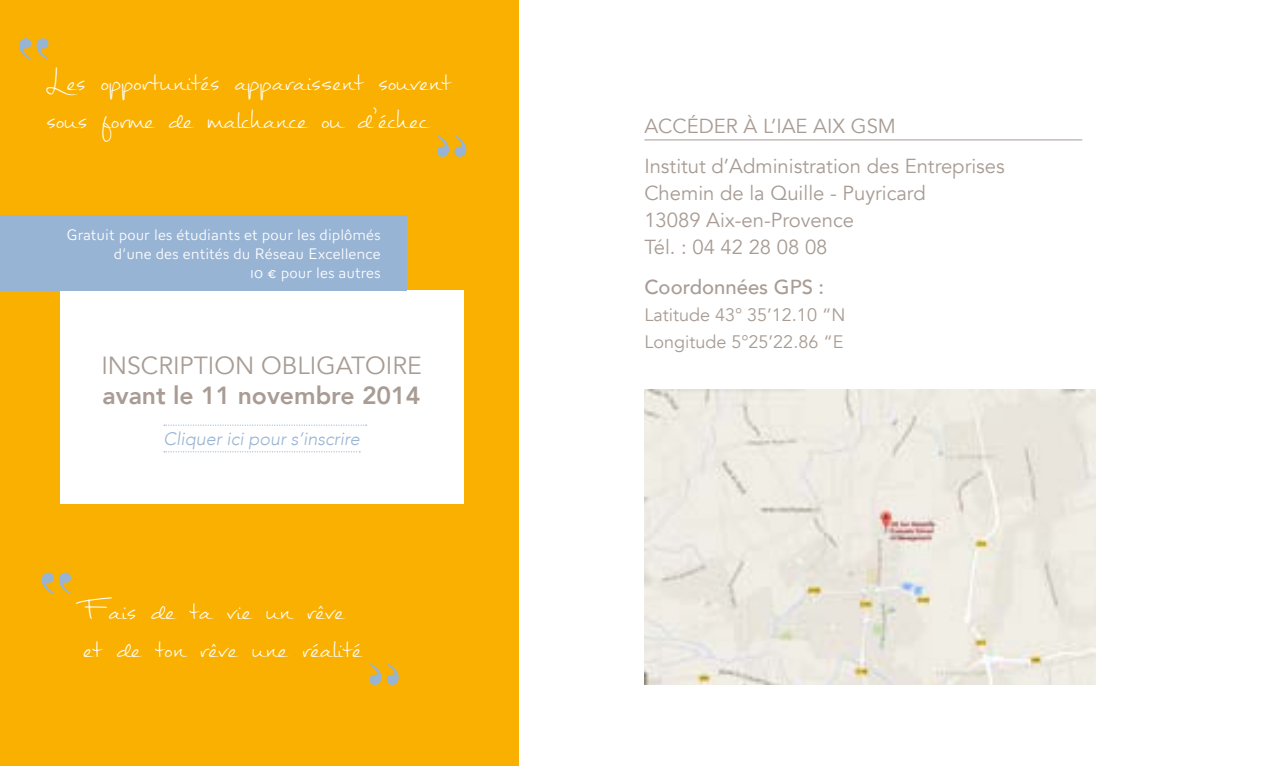
<style>
.page{position:relative;width:1276px;height:766px;background:#fff}
.page>*{position:absolute;margin:0;border:0;box-sizing:border-box;transform-origin:0 0}
.t1{font:49.5px/38.2px "Mathilde";color:#fff}
.t2{font:24.75px "Avenir";color:#a89c94}
.t3{font:800 24.75px "Avenir";color:#a89c94}
.t4{font:20.25px/27px "Avenir";color:#a89c94}
.t5{font:500 20.25px "Avenir";color:#a89c94}
.t6{font:18px/27px "Avenir";color:#a89c94}
.t7{font:italic 300 18px "Avenir";color:#98b4d4}
.t8{font:300 15.75px/18.9px "AW Conqueror Sans";color:#fff;text-align:right}
</style>
<div class="page">
<div style="left:0;top:0;width:519px;height:765px;background:#f9b000"></div>
<div style="left:60px;top:290px;width:403px;height:214px;background:#fff"></div>
<svg style="left:164px;top:424px;width:202px;height:1px"></svg>
<svg style="left:164px;top:451px;width:196px;height:1px"></svg>
<div style="left:0;top:215px;width:406px;height:75px;background:#98b4d4"></div>
<hr style="left:644px;top:139px;width:438px;height:1px;background:#a89c94">
<svg style="left:19px;top:38px;width:29px;height:21px"></svg>
<svg style="left:437px;top:136px;width:29px;height:21px"></svg>
<img style="left:644px;top:389px;width:451px;height:295px">
<svg style="left:42px;top:572px;width:29px;height:21px"></svg>
<svg style="left:369px;top:663px;width:30px;height:21px"></svg>
<h1 class="t1" style="left:46px;top:54px;width:406px">Les opportunités apparaissent souvent sous forme de malchance ou d’échec</h1>
<p class="t8" style="left:67px;top:225px;width:315px">Gratuit pour les étudiants et pour les diplômés d’une des entités du Réseau Excellence<br>10 € pour les autres</p>
<p class="t2" style="left:101px;top:351px;width:322px">INSCRIPTION OBLIGATOIRE</p>
<p class="t3" style="left:103px;top:376px;width:319px">avant le 11 novembre 2014</p>
<p class="t7" style="left:163px;top:428px;width:198px">Cliquer ici pour s’inscrire</p>
<h1 class="t1" style="left:83px;top:582px;width:280px">Fais de ta vie un rêve et de ton rêve une réalité</h1>
<p class="t4" style="left:644px;top:107px;width:362px;line-height:39.8px">ACCÉDER À L’IAE AIX GSM<br>Institut d’Administration des Entreprises</p>
<p class="t4" style="left:644px;top:180px;width:283px">Chemin de la Quille - Puyricard<br>13089 Aix-en-Provence<br>Tél. : 04 42 28 08 08</p>
<p class="t5" style="left:644px;top:269px;width:181px">Coordonnées GPS :</p>
<p class="t6" style="left:644px;top:301px;width:202px">Latitude 43° 35’12.10 “N<br>Longitude 5°25’22.86 “E</p>
</div>
